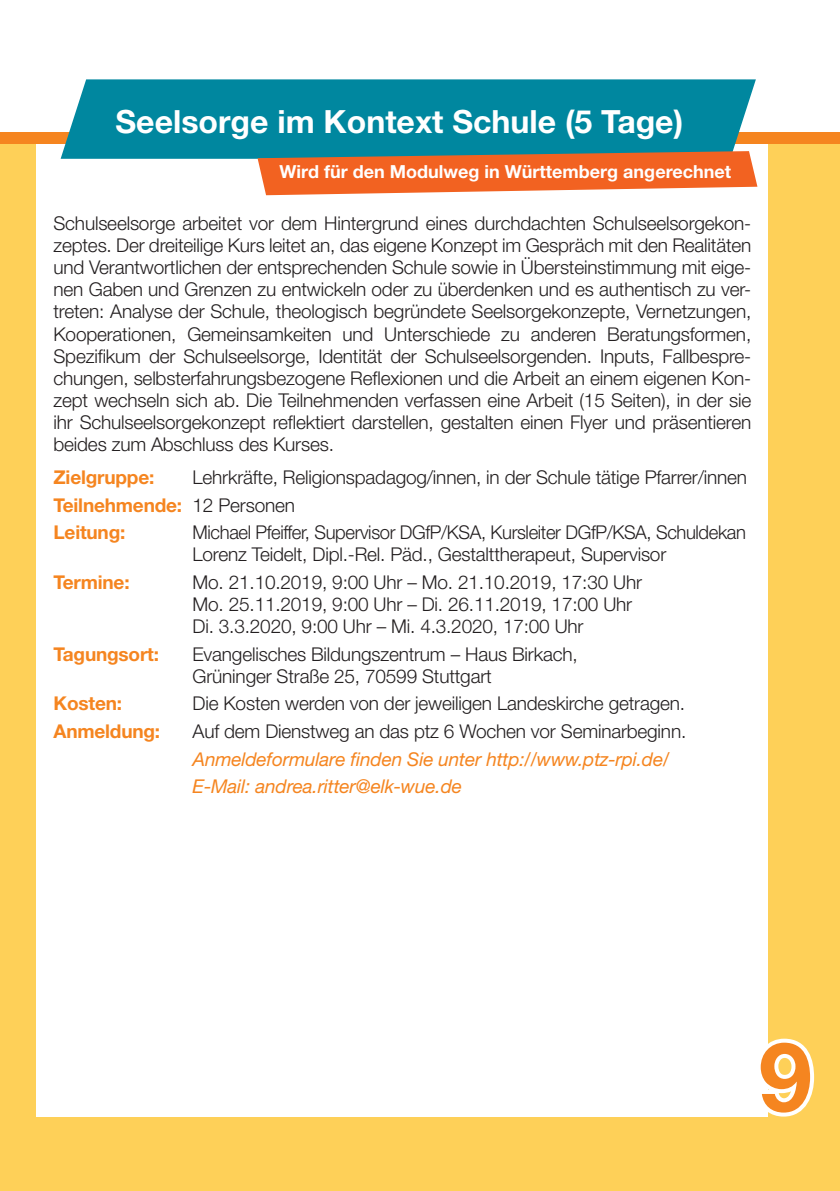
<style>
.page{position:relative;width:840px;height:1191px;background:#fff}
.page>*{position:absolute;margin:0;border:0;box-sizing:border-box;transform-origin:0 0}
.t1{font:700 96px "Helvetica Neue";color:#f58520}
.t2{font:700 32px "Helvetica Neue";color:#fff}
.t3{font:300 19px/22px "Helvetica Neue";letter-spacing:-.01em;color:#231f20}
.t4{font:italic 19px/27.6px "Helvetica Neue";letter-spacing:-.01em;color:#f58520}
.t5{font:700 19px "Helvetica Neue";letter-spacing:-.01em;color:#f58520}
.t6{font:700 18px "Helvetica Neue";color:#fff}
.s1{font-weight:700;color:#f58520}
</style>
<div class="page">
<div style="left:0;top:142px;width:839px;height:1049px;background:#fed058"></div>
<div style="left:36px;top:140px;width:731px;height:977px;background:#fff"></div>
<svg style="left:767px;top:1034px;width:48px;height:83px"></svg>
<div style="left:0;top:132px;width:839px;height:11px;background:#f58520"></div>
<svg style="left:57px;top:79px;width:699px;height:80px;background:#0d8ca3"></svg>
<svg style="left:251px;top:116px;width:512px;height:80px;background:#83816f"></svg>
<h2 class="t2" style="left:115px;top:101px;width:569px">Seelsorge im Kontext Schule (5 Tage)</h2>
<p class="t6" style="left:279px;top:160px;width:452px">Wird für den Modulweg in Württemberg angerechnet</p>
<p class="t3" style="left:53px;top:212px;width:699px;text-align:justify">Schulseelsorge arbeitet vor dem Hintergrund eines durchdachten Schulseelsorgekon&shy;zeptes. Der dreiteilige Kurs leitet an, das eigene Konzept im Gespräch mit den Realitäten und Verantwortlichen der entsprechenden Schule sowie in Übersteinstimmung mit eige&shy;nen Gaben und Grenzen zu entwickeln oder zu überdenken und es authentisch zu ver&shy;treten: Analyse der Schule, theologisch begründete Seelsorgekonzepte, Vernetzungen, Kooperationen, Gemeinsamkeiten und Unterschiede zu anderen Beratungsformen, Spezifikum der Schulseelsorge, Identität der Schulseelsorgenden. Inputs, Fallbespre&shy;chungen, selbsterfahrungsbezogene Reflexionen und die Arbeit an einem eigenen Kon&shy;zept wechseln sich ab. Die Teilnehmenden verfassen eine Arbeit (15 Seiten), in der sie ihr Schulseelsorgekonzept reflektiert darstellen, gestalten einen Flyer und präsentieren beides zum Abschluss des Kurses.</p>
<p class="t5" style="left:53px;top:465px;width:102px">Zielgruppe:</p>
<p class="t3" style="left:53px;top:463px;width:694px;line-height:27.6px;text-indent:139px">Lehrkräfte, Religionspadagog/innen, in der Schule tätige Pfarrer/innen<br><span class="s1">Teilnehmende:</span> 12 Personen<br><span class="s1">Leitung:</span></p>
<p class="t3" style="left:192px;top:521px;width:554px">Michael Pfeiffer, Supervisor DGfP/KSA, Kursleiter DGfP/KSA, Schuldekan<br>Lorenz Teidelt, Dipl.-Rel. Päd., Gestalttherapeut, Supervisor</p>
<p class="t5" style="left:53px;top:570px;width:78px">Termine:</p>
<p class="t3" style="left:192px;top:571px;width:451px">Mo. 21.10.2019, 9:00 Uhr – Mo. 21.10.2019, 17:30 Uhr<br>Mo. 25.11.2019, 9:00 Uhr – Di. 26.11.2019, 17:00 Uhr<br>Di. 3.3.2020, 9:00 Uhr – Mi. 4.3.2020, 17:00 Uhr</p>
<p class="t5" style="left:53px;top:642px;width:107px">Tagungsort:</p>
<p class="t3" style="left:192px;top:642px;width:386px">Evangelisches Bildungszentrum – Haus Birkach,<br>Grüninger Straße 25, 70599 Stuttgart</p>
<p class="t5" style="left:53px;top:692px;width:70px">Kosten:</p>
<p class="t3" style="left:192px;top:692px;width:493px">Die Kosten werden von der jeweiligen Landeskirche getragen.</p>
<p class="t5" style="left:53px;top:719px;width:108px">Anmeldung:</p>
<p class="t3" style="left:192px;top:720px;width:495px">Auf dem Dienstweg an das ptz 6 Wochen vor Seminarbeginn.</p>
<p class="t4" style="left:192px;top:745px;width:478px">Anmeldeformulare finden Sie unter http://www.ptz-rpi.de/<br>E-Mail: andrea.ritter@elk-wue.de</p>
<h1 class="t1" style="left:758px;top:1017px;width:55px">9</h1>
</div>
